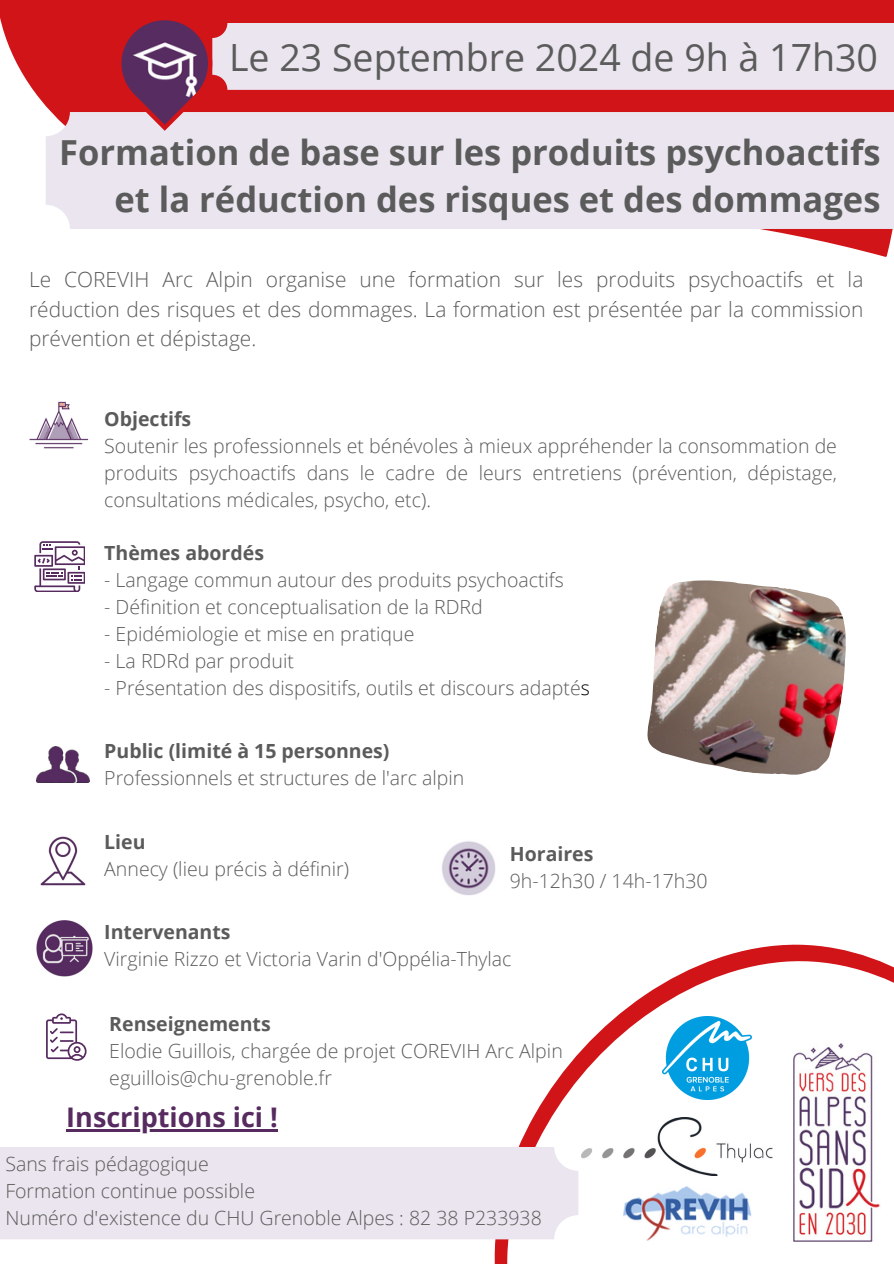
<style>
.page{position:relative;width:894px;height:1264px;background:#fff}
.page>*{position:absolute;margin:0;border:0;box-sizing:border-box;transform-origin:0 0}
.t1{font:37.5px "Open Sans";color:#5b5b5b}
.t2{font:700 34.5px/47.2px "Open Sans";color:#5b5b5b;text-align:right}
.t3{font:700 27px "Open Sans";color:#572b60}
.t4{font:300 20.85px/29.1px "Open Sans";color:#5b5b5b;text-align:justify}
.t5{font:300 19.5px/27px "Open Sans";color:#5b5b5b;text-align:justify}
.t6{font:700 19.5px "Open Sans";color:#5b5b5b}
.s1{color:#000}
</style>
<div class="page">
<svg style="left:0;top:0;width:893px;height:257px;fill:#d11418"></svg>
<svg style="left:494px;top:944px;width:399px;height:319px"></svg>
<img style="left:623px;top:1186px;width:128px;height:55px">
<img style="left:662px;top:1016px;width:89px;height:83px">
<div style="left:46px;top:112px;width:847px;height:117px;background:#eae5ee"></div>
<div style="left:212px;top:23px;width:681px;height:67px;background:#eae5ee"></div>
<svg style="left:117px;top:16px;width:95px;height:115px;background:#9b4d69"></svg>
<img style="left:29px;top:401px;width:60px;height:48px">
<img style="left:37px;top:746px;width:52px;height:36px">
<img style="left:40px;top:836px;width:46px;height:50px">
<img style="left:37px;top:920px;width:56px;height:56px">
<img style="left:438px;top:837px;width:63px;height:62px;border-radius:50%">
<div style="left:0;top:1146px;width:578px;height:93px;background:#eae5ee"></div>
<svg style="left:46px;top:1013px;width:40px;height:47px"></svg>
<img style="left:793px;top:1043px;width:86px;height:198px">
<svg style="left:34px;top:541px;width:51px;height:51px"></svg>
<img style="left:581px;top:1117px;width:203px;height:58px">
<img style="left:647px;top:580px;width:198px;height:195px">
<hr style="left:66px;top:1129px;width:212px;height:2px;background:#572b60">
<p class="t1" style="left:229px;top:31px;width:650px">Le 23 Septembre 2024 de 9h à 17h30</p>
<p class="t2" style="left:59px;top:128px;width:822px">Formation de base sur les produits psychoactifs et la réduction des risques et des dommages</p>
<p class="t4" style="left:29px;top:265px;width:835px">Le COREVIH Arc Alpin organise une formation sur les produits psychoactifs et la réduction des risques et des dommages. La formation est présentée par la commission prévention et dépistage.</p>
<p class="t6" style="left:104px;top:405px;width:88px">Objectifs</p>
<p class="t5" style="left:104px;top:431px;width:734px">Soutenir les professionnels et bénévoles à mieux appréhender la consommation de produits psychoactifs dans le cadre de leurs entretiens (prévention, dépistage, consultations médicales, psycho, etc).</p>
<p class="t6" style="left:104px;top:538px;width:161px">Thèmes abordés</p>
<p class="t5" style="left:104px;top:565px;width:461px">- Langage commun autour des produits psychoactifs</p>
<p class="t5" style="left:104px;top:592px;width:380px">- Définition et conceptualisation de la RDRd</p>
<p class="t5" style="left:104px;top:619px;width:311px">- Epidémiologie et mise en pratique</p>
<p class="t5" style="left:104px;top:646px;width:191px">- La RDRd par produit</p>
<p class="t5" style="left:104px;top:673px;width:487px">- Présentation des dispositifs, outils et discours adapté<span class="s1">s</span></p>
<p class="t6" style="left:104px;top:737px;width:287px">Public (limité à 15 personnes)</p>
<p class="t5" style="left:104px;top:764px;width:361px">Professionnels et structures de l'arc alpin</p>
<p class="t6" style="left:104px;top:828px;width:43px">Lieu</p>
<p class="t5" style="left:104px;top:855px;width:246px">Annecy (lieu précis à définir)</p>
<p class="t6" style="left:509px;top:840px;width:85px">Horaires</p>
<p class="t5" style="left:509px;top:867px;width:199px">9h-12h30 / 14h-17h30</p>
<p class="t6" style="left:104px;top:917px;width:128px">Intervenants</p>
<p class="t5" style="left:104px;top:944px;width:408px">Virginie Rizzo et Victoria Varin d'Oppélia-Thylac</p>
<p class="t6" style="left:109px;top:1010px;width:163px">Renseignements</p>
<p class="t5" style="left:109px;top:1036px;width:455px">Elodie Guillois, chargée de projet COREVIH Arc Alpin</p>
<p class="t5" style="left:109px;top:1063px;width:224px">eguillois@chu-grenoble.fr</p>
<h3 class="t3" style="left:66px;top:1098px;width:213px">Inscriptions ici !</h3>
<p class="t5" style="left:5px;top:1150px;width:205px">Sans frais pédagogique</p>
<p class="t5" style="left:5px;top:1177px;width:251px">Formation continue possible</p>
<p class="t5" style="left:5px;top:1204px;width:538px">Numéro d'existence du CHU Grenoble Alpes : 82 38 P233938</p>
</div>
